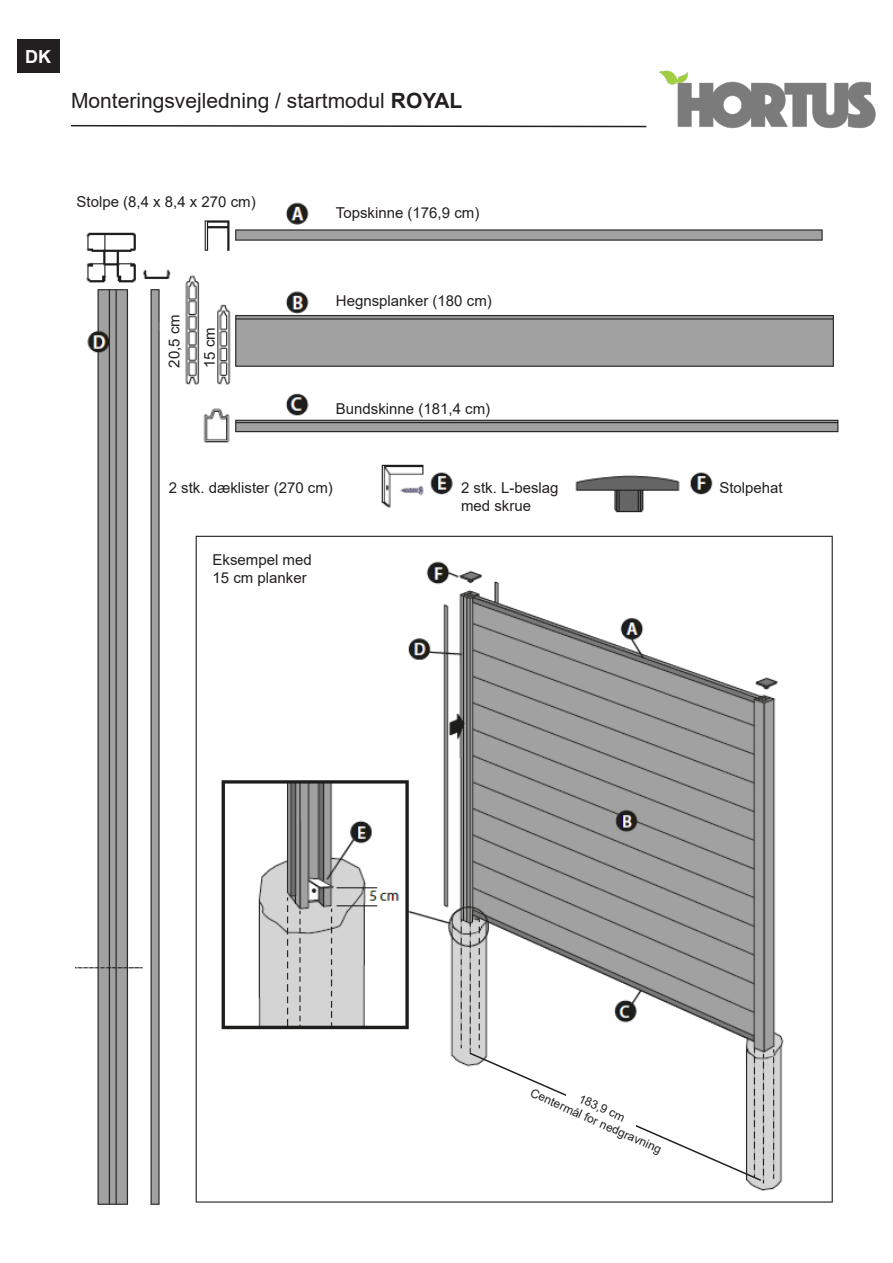
<style>
.page{position:relative;width:893px;height:1263px;background:#fff}
.page>*{position:absolute;margin:0;border:0;box-sizing:border-box;transform-origin:0 0}
.t1{font:21px "Arial";color:#231f20}
.t2{font:700 18px "Arial";color:#fff}
.t3{font:15px/18px "Arial";color:#231f20}
.t4{font:12px/14.4px "Arial";color:#231f20;text-align:center}
.s1{font-weight:700}
</style>
<div class="page">
<img style="left:659px;top:70px;width:217px;height:59px">
<svg style="left:71px;top:124px;width:576px;height:4px"></svg>
<img style="left:76px;top:202px;width:763px;height:1003px">
<div style="left:17px;top:39px;width:43px;height:34px;background:#231f20"></div>
<svg style="left:468px;top:1051px;width:295px;height:131px"></svg>
<div style="left:566px;top:1092px;width:69px;height:53px;background:#fff"></div>
<p class="t2" style="left:25px;top:44px;width:27px">DK</p>
<p class="t1" style="left:71px;top:87px;width:393px">Monteringsvejledning / startmodul <span class="s1">ROYAL</span></p>
<p class="t3" style="left:77px;top:193px;width:181px">Stolpe (8,4 x 8,4 x 270 cm)</p>
<p class="t3" style="left:165px;top:368px;width:55px;rotate:-90deg">20,5 cm</p>
<p class="t3" style="left:200px;top:368px;width:42px;rotate:-90deg">15 cm</p>
<p class="t3" style="left:336px;top:204px;width:145px">Topskinne (176,9 cm)</p>
<p class="t3" style="left:336px;top:292px;width:157px">Hegnsplanker (180 cm)</p>
<p class="t3" style="left:336px;top:400px;width:156px">Bundskinne (181,4 cm)</p>
<p class="t3" style="left:169px;top:479px;width:166px">2 stk. dæklister (270 cm)</p>
<p class="t3" style="left:461px;top:479px;width:99px">2 stk. L-beslag med skrue</p>
<p class="t3" style="left:719px;top:479px;width:65px">Stolpehat</p>
<p class="t3" style="left:213px;top:550px;width:101px">Eksempel med<br>15 cm planker</p>
<p class="t4" style="left:540px;top:1072px;width:144px;rotate:24deg">183,9 cm<br>Centermål for nedgravning</p>
</div>
